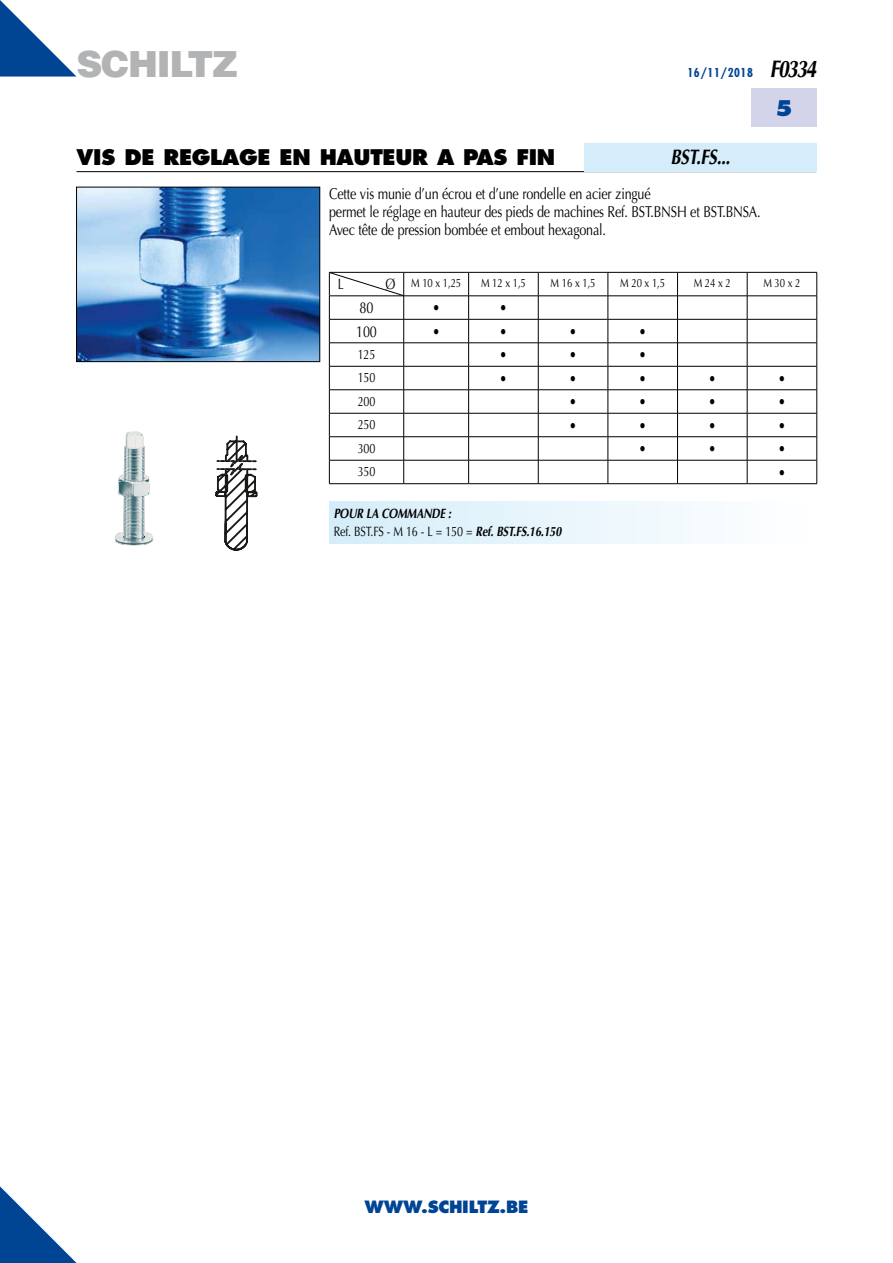
<style>
.page{position:relative;width:893px;height:1263px;background:#fff}
.page>*{position:absolute;margin:0;border:0;box-sizing:border-box;transform-origin:0 0}
.t1{font:900 36px "Helvetica";letter-spacing:-.035em;color:#b1b3b4}
.t2{font:800 21px "Futura";letter-spacing:-.015em;color:#000}
.t3{font:italic 700 21px "Optima";color:#000;scale:.8 1}
.t4{font:800 21px "Futura";color:#004494}
.t5{font:800 16.5px "Futura";letter-spacing:-.015em;color:#004494}
.t6{font:15.75px/18px "Optima";letter-spacing:-.015em;color:#000;scale:.8 1}
.t7{font:15px "Optima";color:#000;scale:.8 1}
.t8{font:italic 700 13.5px/18px "Optima";letter-spacing:-.015em;color:#000;scale:.8 1}
.t9{font:13.5px "Optima";letter-spacing:-.015em;color:#000;scale:.8 1}
.t10{font:12px "Optima";letter-spacing:-.015em;color:#000;scale:.8 1}
.t11{font:700 condensed 12px "Futura";letter-spacing:.05em;color:#004494}
.s1{font-family:"Optima";font-style:italic;font-stretch:normal;font-size:24px;color:#000}
.s2{font-size:15px}
.s3{font-weight:400;font-style:normal}
</style>
<div class="page">
<svg style="left:0;top:1186px;width:77px;height:77px"></svg>
<hr style="left:77px;top:171px;width:739px;height:1px;background:#000">
<div style="left:751px;top:89px;width:65px;height:38px;background:#d3d4e9"></div>
<svg style="left:0;top:0;width:77px;height:77px"></svg>
<div style="left:584px;top:143px;width:232px;height:28px;background:#d5edfa"></div>
<hr style="left:329px;top:272px;width:75px;height:1px;background:#000">
<hr style="left:404px;top:272px;width:65px;height:1px;background:#000">
<hr style="left:469px;top:272px;width:69px;height:1px;background:#000">
<hr style="left:404px;top:296px;width:65px;height:1px;background:#000">
<hr style="left:469px;top:296px;width:69px;height:1px;background:#000">
<hr style="left:404px;top:319px;width:65px;height:1px;background:#000">
<hr style="left:469px;top:319px;width:69px;height:1px;background:#000">
<hr style="left:404px;top:343px;width:65px;height:1px;background:#000">
<hr style="left:469px;top:343px;width:69px;height:1px;background:#000">
<hr style="left:404px;top:366px;width:65px;height:1px;background:#000">
<hr style="left:469px;top:366px;width:69px;height:1px;background:#000">
<hr style="left:404px;top:389px;width:65px;height:1px;background:#000">
<hr style="left:469px;top:389px;width:69px;height:1px;background:#000">
<hr style="left:404px;top:413px;width:65px;height:1px;background:#000">
<hr style="left:469px;top:413px;width:69px;height:1px;background:#000">
<hr style="left:404px;top:436px;width:65px;height:1px;background:#000">
<hr style="left:469px;top:436px;width:69px;height:1px;background:#000">
<hr style="left:404px;top:460px;width:65px;height:1px;background:#000">
<hr style="left:469px;top:460px;width:69px;height:1px;background:#000">
<svg style="left:468px;top:273px;width:1px;height:210px"></svg>
<hr style="left:329px;top:483px;width:75px;height:1px;background:#000">
<hr style="left:404px;top:483px;width:65px;height:1px;background:#000">
<hr style="left:469px;top:483px;width:69px;height:1px;background:#000">
<svg style="left:538px;top:272px;width:279px;height:212px"></svg>
<svg style="left:329px;top:273px;width:75px;height:210px"></svg>
<div style="left:329px;top:501px;width:487px;height:43px;background:linear-gradient(to right,#d5edfa,#fff)"></div>
<svg style="left:215px;top:436px;width:43px;height:115px"></svg>
<img style="left:115px;top:431px;width:39px;height:115px">
<img style="left:78px;top:189px;width:240px;height:171px">
<div style="left:76px;top:187px;width:244px;height:175px;border:1px solid #000"></div>
<h1 class="t1" style="left:77px;top:40px;width:163px">SCHILTZ</h1>
<p class="t11" style="left:687px;top:65px;width:130px">16/11/2018 <span class="s1">F0334</span></p>
<h2 class="t4" style="left:775px;top:95px;width:19px">5</h2>
<h2 class="t2" style="left:77px;top:144px;width:480px">VIS DE REGLAGE EN HAUTEUR A PAS FIN</h2>
<h2 class="t3" style="left:670px;top:145px;width:76px">BST.FS...</h2>
<p class="t6" style="left:329px;top:184px;width:541px">Cette vis munie d’un écrou et d’une rondelle en acier zingué<br>permet le réglage en hauteur des pieds de machines Ref. BST.BNSH et BST.BNSA.<br>Avec tête de pression bombée et embout hexagonal.</p>
<p class="t7" style="left:338px;top:275px;width:9px">L</p>
<p class="t10" style="left:385px;top:276px;width:96px"><span class="s2">Ø</span> M 10 x 1,25</p>
<p class="t10" style="left:481px;top:276px;width:58px">M 12 x 1,5</p>
<p class="t10" style="left:551px;top:276px;width:58px">M 16 x 1,5</p>
<p class="t10" style="left:620px;top:276px;width:58px">M 20 x 1,5</p>
<p class="t10" style="left:694px;top:276px;width:48px">M 24 x 2</p>
<p class="t10" style="left:763px;top:276px;width:48px">M 30 x 2</p>
<p class="t6" style="left:360px;top:299px;width:19px">80</p>
<p class="t6" style="left:432px;top:299px;width:11px">•</p>
<p class="t6" style="left:500px;top:299px;width:11px">•</p>
<p class="t6" style="left:356px;top:323px;width:27px">100</p>
<p class="t6" style="left:432px;top:323px;width:11px">•</p>
<p class="t6" style="left:500px;top:323px;width:11px">•</p>
<p class="t6" style="left:569px;top:323px;width:11px">•</p>
<p class="t6" style="left:639px;top:323px;width:11px">•</p>
<p class="t9" style="left:358px;top:346px;width:24px">125</p>
<p class="t6" style="left:500px;top:346px;width:11px">•</p>
<p class="t6" style="left:569px;top:346px;width:11px">•</p>
<p class="t6" style="left:639px;top:346px;width:11px">•</p>
<p class="t9" style="left:358px;top:370px;width:24px">150</p>
<p class="t6" style="left:500px;top:370px;width:11px">•</p>
<p class="t6" style="left:569px;top:370px;width:11px">•</p>
<p class="t6" style="left:639px;top:370px;width:11px">•</p>
<p class="t6" style="left:708px;top:370px;width:11px">•</p>
<p class="t6" style="left:778px;top:370px;width:11px">•</p>
<p class="t9" style="left:358px;top:393px;width:24px">200</p>
<p class="t6" style="left:569px;top:393px;width:11px">•</p>
<p class="t6" style="left:639px;top:393px;width:11px">•</p>
<p class="t6" style="left:708px;top:393px;width:11px">•</p>
<p class="t6" style="left:778px;top:393px;width:11px">•</p>
<p class="t9" style="left:358px;top:417px;width:24px">250</p>
<p class="t6" style="left:569px;top:417px;width:11px">•</p>
<p class="t6" style="left:639px;top:417px;width:11px">•</p>
<p class="t6" style="left:708px;top:417px;width:11px">•</p>
<p class="t6" style="left:778px;top:417px;width:11px">•</p>
<p class="t9" style="left:358px;top:440px;width:24px">300</p>
<p class="t6" style="left:639px;top:440px;width:11px">•</p>
<p class="t6" style="left:708px;top:440px;width:11px">•</p>
<p class="t6" style="left:778px;top:440px;width:11px">•</p>
<p class="t9" style="left:358px;top:464px;width:24px">350</p>
<p class="t6" style="left:778px;top:464px;width:11px">•</p>
<p class="t8" style="left:334px;top:505px;width:286px">POUR LA COMMANDE :<br><span class="s3">Ref. BST.FS - M 16 - L = 150 =</span> Ref. BST.FS.16.150</p>
<p class="t5" style="left:365px;top:1197px;width:165px">WWW.SCHILTZ.BE</p>
</div>
